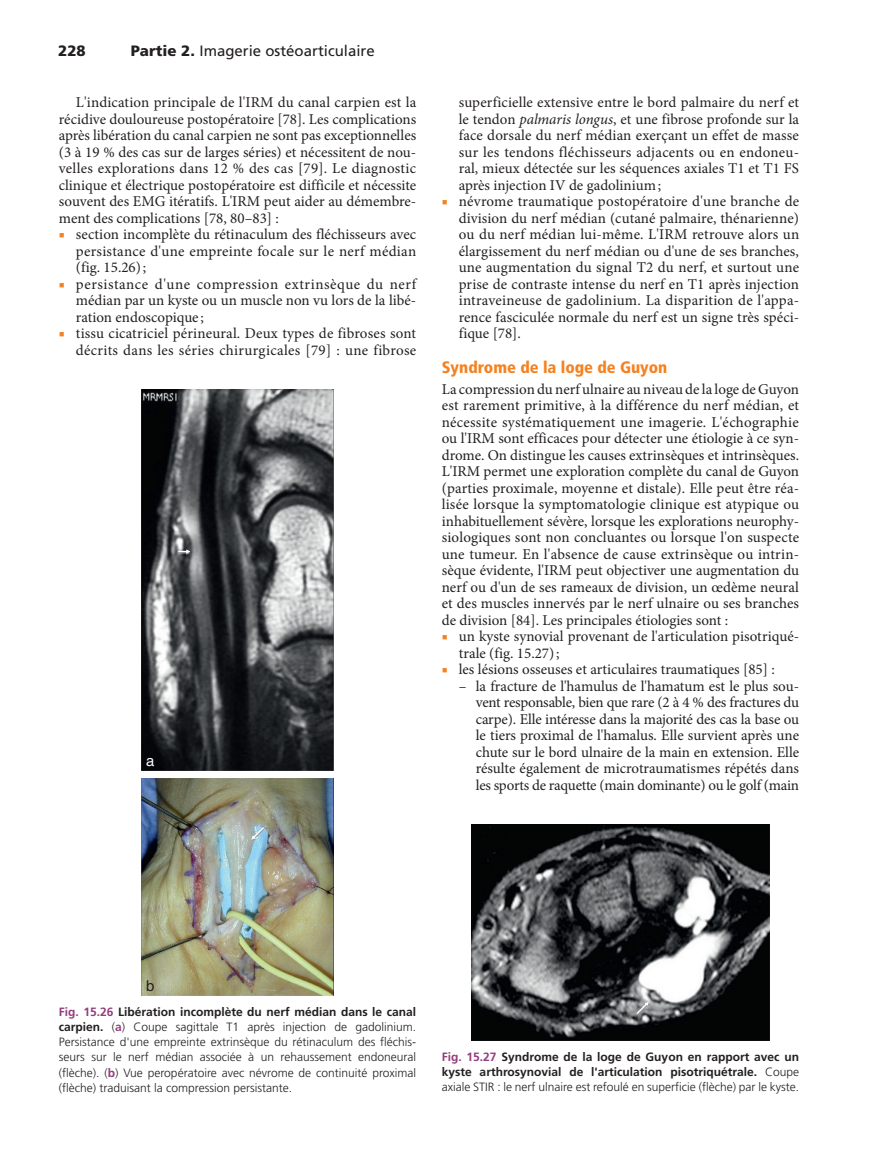
<style>
.page{position:relative;width:890px;height:1158px;background:#fff}
.page>*{position:absolute;margin:0;border:0;box-sizing:border-box;transform-origin:0 0}
.t1{font:900 condensed 16.5px "Frutiger LT Std";color:#f58220}
.t2{font:15px/16.5px "Minion Pro";color:#231f20;text-align:justify}
.t3{font:15px "Frutiger LT Std";color:#231f20}
.t4{font:900 15px "Frutiger LT Std";color:#231f20}
.t5{font:15px "Helvetica";color:#fff}
.t6{font:15px "Helvetica";color:#231f20}
.t7{font:300 12px/15px "Frutiger LT Std";color:#231f20;text-align:justify}
.t8{font:700 12px/15px "Frutiger LT Std";color:#231f20;text-align:justify}
.s1{font-weight:900}
.s2{color:#f58220}
.s3{font-style:italic}
.s4{font-weight:700;color:#933e7d}
.s5{font-weight:700}
.s6{color:#933e7d}
.s7{font-weight:300}
</style>
<div class="page">
<img style="left:471px;top:824px;width:298px;height:216px">
<svg style="left:636px;top:1001px;width:13px;height:14px"></svg>
<img style="left:142px;top:390px;width:191px;height:380px">
<svg style="left:178px;top:549px;width:12px;height:6px"></svg>
<img style="left:142px;top:779px;width:191px;height:216px">
<svg style="left:251px;top:827px;width:13px;height:14px"></svg>
<p class="t4" style="left:58px;top:42px;width:29px">228</p>
<p class="t3" style="left:131px;top:42px;width:245px"><span class="s1">Partie 2.</span> Imagerie ostéoarticulaire</p>
<p class="t2" style="left:59px;top:94px;width:359px;text-indent:17px">L'indication principale de l'IRM du canal carpien est la récidive douloureuse postopératoire [78]. Les complications après libération du canal carpien ne sont pas exceptionnelles (3 à 19 % des cas sur de larges séries) et nécessitent de nou&shy;velles explorations dans 12 % des cas [79]. Le diagnostic clinique et électrique postopératoire est difficile et nécessite souvent des EMG itératifs. L'IRM peut aider au démembre&shy;ment des complications [78, 80–83] :</p>
<p class="t2" style="left:76px;top:226px;width:342px;text-indent:-17px"><span class="s2">■</span> section incomplète du rétinaculum des fléchisseurs avec persistance d'une empreinte focale sur le nerf médian (fig. 15.26);</p>
<p class="t2" style="left:76px;top:276px;width:342px;text-indent:-17px"><span class="s2">■</span> persistance d'une compression extrinsèque du nerf médian par un kyste ou un muscle non vu lors de la libé&shy;ration endoscopique ;</p>
<p class="t2" style="left:59px;top:325px;width:359px;text-align:right"><span class="s2">■</span> tissu cicatriciel périneural. Deux types de fibroses sont décrits dans les séries chirurgicales [79] : une fibrose</p>
<p class="t5" style="left:146px;top:752px;width:10px">a</p>
<p class="t2" style="left:459px;top:94px;width:342px">superficielle extensive entre le bord palmaire du nerf et le tendon <span class="s3">palmaris longus</span>, et une fibrose profonde sur la face dorsale du nerf médian exerçant un effet de masse sur les tendons fléchisseurs adjacents ou en endoneu&shy;ral, mieux détectée sur les séquences axiales T1 et T1 FS après injection IV de gadolinium;</p>
<p class="t2" style="left:459px;top:193px;width:342px;text-indent:-17px"><span class="s2">■</span> névrome traumatique postopératoire d'une branche de division du nerf médian (cutané palmaire, thénarienne) ou du nerf médian lui-même. L'IRM retrouve alors un élargissement du nerf médian ou d'une de ses branches, une augmentation du signal T2 du nerf, et surtout une prise de contraste intense du nerf en T1 après injection intraveineuse de gadolinium. La disparition de l'appa&shy;rence fasciculée normale du nerf est un signe très spéci&shy;fique [78].</p>
<p class="t1" style="left:442px;top:357px;width:227px">Syndrome de la loge de Guyon</p>
<p class="t2" style="left:442px;top:381px;width:359px">La compression du nerf ulnaire au niveau de la loge de Guyon est rarement primitive, à la différence du nerf médian, et nécessite systématiquement une imagerie. L'échographie ou l'IRM sont efficaces pour détecter une étiologie à ce syn&shy;drome. On distingue les causes extrinsèques et intrinsèques.<br>L'IRM permet une exploration complète du canal de Guyon (parties proximale, moyenne et distale). Elle peut être réa&shy;lisée lorsque la symptomatologie clinique est atypique ou inhabituellement sévère, lorsque les explorations neurophy&shy;siologiques sont non concluantes ou lorsque l'on suspecte une tumeur. En l'absence de cause extrinsèque ou intrin&shy;sèque évidente, l'IRM peut objectiver une augmentation du nerf ou d'un de ses rameaux de division, un œdème neural et des muscles innervés par le nerf ulnaire ou ses branches de division [84]. Les principales étiologies sont :</p>
<p class="t2" style="left:459px;top:628px;width:342px;text-indent:-17px"><span class="s2">■</span> un kyste synovial provenant de l'articulation pisotriqué&shy;trale (fig. 15.27);</p>
<p class="t2" style="left:442px;top:661px;width:334px"><span class="s2">■</span> les lésions osseuses et articulaires traumatiques [85] :</p>
<p class="t2" style="left:476px;top:678px;width:325px;text-indent:-17px">– la fracture de l'hamulus de l'hamatum est le plus sou&shy;vent responsable, bien que rare (2 à 4 % des fractures du carpe). Elle intéresse dans la majorité des cas la base ou le tiers proximal de l'hamalus. Elle survient après une chute sur le bord ulnaire de la main en extension. Elle résulte également de microtraumatismes répétés dans les sports de raquette (main dominante) ou le golf (main</p>
<p class="t6" style="left:146px;top:977px;width:10px">b</p>
<p class="t7" style="left:59px;top:1005px;width:359px"><span class="s4">Fig. 15.26</span> <span class="s5">Libération incomplète du nerf médian dans le canal carpien.</span> (<span class="s4">a</span>) Coupe sagittale T1 après injection de gadolinium.<br>Persistance d'une empreinte extrinsèque du rétinaculum des fléchis&shy;seurs sur le nerf médian associée à un rehaussement endoneural (flèche). (<span class="s4">b</span>) Vue peropératoire avec névrome de continuité proximal (flèche) traduisant la compression persistante.</p>
<p class="t8" style="left:442px;top:1049px;width:359px"><span class="s6">Fig. 15.27</span> Syndrome de la loge de Guyon en rapport avec un kyste arthrosynovial de l'articulation pisotriquétrale. <span class="s7">Coupe axiale STIR : le nerf ulnaire est refoulé en superficie (flèche) par le kyste.</span></p>
</div>
